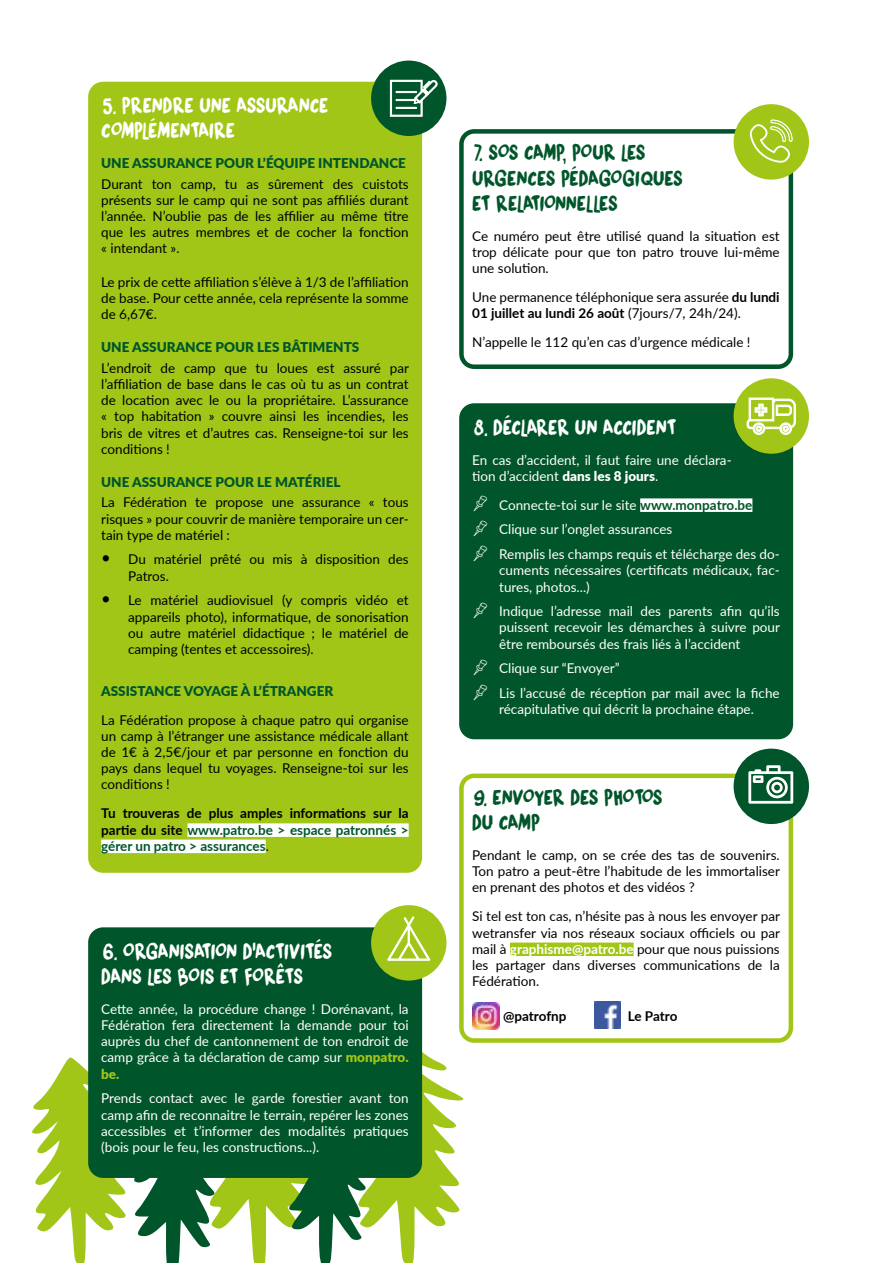
<style>
.page{position:relative;width:893px;height:1263px;background:#fff}
.page>*{position:absolute;margin:0;border:0;box-sizing:border-box;transform-origin:0 0}
.t1{font:21px/25.2px "DK Liquid Embrace";color:#fff;scale:.9 1}
.t2{font:21px/25.2px "DK Liquid Embrace";letter-spacing:-.02em;color:#00562a;scale:.9 1}
.t3{font:13.5px/16.2px "Lato";color:#000;text-align:justify}
.t4{font:13.5px/16.2px "Lato";color:#fff}
.t5{font:700 13.5px/16.2px "Lato";color:#000;text-align:justify}
.t6{font:900 13.5px "Lato";color:#00562a}
.s1{color:#00562a}
.s2{font-weight:400}
.s3{font-weight:900;color:#a2c617}
.s4{font-weight:700}
.s5{font-weight:900}
.s6{font-weight:700;color:#00562a}
.s7{font-weight:700;color:#fff}
</style>
<div class="page">
<svg style="left:32px;top:1017px;width:432px;height:246px"></svg>
<div style="left:90px;top:84px;width:330px;height:786px;background:#a2c617;border-radius:13px"></div>
<div style="left:187px;top:823px;width:222px;height:14px;background:#fff"></div>
<div style="left:101px;top:839px;width:165px;height:14px;background:#fff"></div>
<div style="left:88px;top:82px;width:334px;height:791px;border:4px solid #a2c617;border-radius:13px"></div>
<div style="left:459px;top:129px;width:334px;height:240px;border:4px solid #00562a;border-radius:13px"></div>
<div style="left:461px;top:405px;width:330px;height:332px;background:#00562a;border-radius:13px"></div>
<div style="left:640px;top:498px;width:112px;height:14px;background:#fff"></div>
<div style="left:459px;top:403px;width:334px;height:336px;border:4px solid #00562a;border-radius:13px"></div>
<div style="left:510px;top:942px;width:124px;height:14px;background:#a2c617"></div>
<img style="left:472px;top:1002px;width:28px;height:27px">
<img style="left:594px;top:1002px;width:27px;height:26px">
<div style="left:459px;top:773px;width:334px;height:270px;border:4px solid #a2c617;border-radius:13px"></div>
<div style="left:734px;top:104px;width:75px;height:76px;background:#a2c617;border-radius:50%"></div>
<svg style="left:749px;top:119px;width:44px;height:44px"></svg>
<div style="left:734px;top:749px;width:75px;height:75px;background:#00562a;border-radius:50%"></div>
<svg style="left:748px;top:765px;width:45px;height:39px"></svg>
<div style="left:734px;top:378px;width:75px;height:76px;background:#a2c617;border-radius:50%"></div>
<svg style="left:747px;top:398px;width:49px;height:37px"></svg>
<div style="left:371px;top:61px;width:75px;height:75px;background:#00562a;border-radius:50%"></div>
<svg style="left:390px;top:80px;width:48px;height:37px"></svg>
<div style="left:90px;top:929px;width:330px;height:247px;background:#00562a;border-radius:13px"></div>
<div style="left:88px;top:927px;width:334px;height:251px;border:4px solid #00562a;border-radius:13px"></div>
<div style="left:371px;top:905px;width:75px;height:75px;background:#a2c617;border-radius:50%"></div>
<svg style="left:387px;top:916px;width:43px;height:45px"></svg>
<h1 class="t1" style="left:101px;top:92px;width:254px">5. PRENDRE UNE ASSURANCE<br>COMPLÉMENTAIRE</h1>
<p class="t6" style="left:101px;top:153px;width:306px">UNE ASSURANCE POUR L’ÉQUIPE INTENDANCE</p>
<p class="t3" style="left:101px;top:175px;width:309px">Durant ton camp, tu as sûrement des cuistots présents sur le camp qui ne sont pas affiliés durant l’année. N’oublie pas de les affilier au même titre que les autres membres et de cocher la fonction « intendant ».</p>
<p class="t3" style="left:101px;top:273px;width:309px">Le prix de cette affiliation s’élève à 1/3 de l’affiliation de base. Pour cette année, cela représente la somme de 6,67€.</p>
<p class="t6" style="left:101px;top:337px;width:260px">UNE ASSURANCE POUR LES BÂTIMENTS</p>
<p class="t3" style="left:101px;top:359px;width:309px">L’endroit de camp que tu loues est assuré par l’affiliation de base dans le cas où tu as un contrat de location avec le ou la propriétaire. L’assurance « top habitation » couvre ainsi les incendies, les bris de vitres et d’autres cas. Renseigne-toi sur les conditions !</p>
<p class="t6" style="left:101px;top:472px;width:241px">UNE ASSURANCE POUR LE MATÉRIEL</p>
<p class="t3" style="left:101px;top:494px;width:309px">La Fédération te propose une assurance « tous risques » pour couvrir de manière temporaire un cer&shy;tain type de matériel :</p>
<p class="t3" style="left:128px;top:551px;width:282px">Du matériel prêté ou mis à disposition des<br>Patros.</p>
<p class="t3" style="left:128px;top:592px;width:282px">Le matériel audiovisuel (y compris vidéo et appareils photo), informatique, de sonorisation ou autre matériel didactique ; le matériel de camping (tentes et accessoires).</p>
<p class="t6" style="left:101px;top:681px;width:234px">ASSISTANCE VOYAGE À L’ÉTRANGER</p>
<p class="t3" style="left:101px;top:711px;width:309px">La Fédération propose à chaque patro qui organise un camp à l’étranger une assistance médicale allant de 1€ à 2,5€/jour et par personne en fonction du pays dans lequel tu voyages. Renseigne-toi sur les conditions !</p>
<p class="t5" style="left:101px;top:805px;width:309px">Tu trouveras de plus amples informations sur la partie du site <span class="s1">www.patro.be &gt; espace patronnés &gt; gérer un patro &gt; assurances</span><span class="s2">.</span></p>
<h1 class="t1" style="left:101px;top:938px;width:258px">6. ORGANISATION D’ACTIVITÉS<br>DANS LES BOIS ET FORÊTS</h1>
<p class="t4" style="left:101px;top:1000px;width:309px;text-align:justify">Cette année, la procédure change ! Dorénavant, la Fédération fera directement la demande pour toi auprès du chef de cantonnement de ton endroit de camp grâce à ta déclaration de camp sur <span class="s3">monpatro. be.</span></p>
<p class="t4" style="left:101px;top:1090px;width:309px;text-align:justify">Prends contact avec le garde forestier avant ton camp afin de reconnaitre le terrain, repérer les zones accessibles et t’informer des modalités pratiques (bois pour le feu, les constructions...).</p>
<h1 class="t2" style="left:472px;top:140px;width:236px">7. SOS CAMP, POUR LES<br>URGENCES PÉDAGOGIQUES<br>ET RELATIONNELLES</h1>
<p class="t3" style="left:472px;top:227px;width:309px">Ce numéro peut être utilisé quand la situation est trop délicate pour que ton patro trouve lui-même une solution.</p>
<p class="t3" style="left:472px;top:289px;width:309px">Une permanence téléphonique sera assurée <span class="s4">du lundi<br>01 juillet au lundi 26 août</span> (7jours/7, 24h/24).</p>
<p class="t3" style="left:472px;top:334px;width:280px">N’appelle le 112 qu’en cas d’urgence médicale !</p>
<h1 class="t1" style="left:474px;top:414px;width:227px">8. DÉCLARER UN ACCIDENT</h1>
<p class="t4" style="left:472px;top:451px;width:261px">En cas d’accident, il faut faire une déclara&shy;tion d’accident <span class="s5">dans les 8 jours</span>.</p>
<p class="t4" style="left:499px;top:492px;width:282px;line-height:24.8px">Connecte-toi sur le site <span class="s6">www.monpatro.be<br></span>Clique sur l’onglet assurances<br>Remplis les champs requis et télécharge des do-</p>
<p class="t4" style="left:499px;top:562px;width:282px">cuments nécessaires (certificats médicaux, fac&shy;tures, photos...)</p>
<p class="t4" style="left:499px;top:603px;width:282px;text-align:justify">Indique l’adresse mail des parents afin qu’ils puissent recevoir les démarches à suivre pour être remboursés des frais liés à l’accident</p>
<p class="t4" style="left:499px;top:655px;width:282px;line-height:24.8px">Clique sur “Envoyer”<br>Lis l’accusé de réception par mail avec la fiche</p>
<p class="t4" style="left:499px;top:701px;width:256px">récapitulative qui décrit la prochaine étape.</p>
<h1 class="t2" style="left:472px;top:784px;width:213px">9. ENVOYER DES PHOTOS<br>DU CAMP</h1>
<p class="t3" style="left:472px;top:846px;width:309px">Pendant le camp, on se crée des tas de souvenirs.<br>Ton patro a peut-être l’habitude de les immortaliser en prenant des photos et des vidéos ?</p>
<p class="t3" style="left:472px;top:908px;width:309px">Si tel est ton cas, n’hésite pas à nous les envoyer par wetransfer via nos réseaux sociaux officiels ou par mail à <span class="s7">graphisme@patro.be</span> pour que nous puissions les partager dans diverses communications de la Fédération.</p>
<p class="t5" style="left:503px;top:1007px;width:65px">@patrofnp</p>
<p class="t5" style="left:628px;top:1007px;width:51px">Le Patro</p>
</div>
